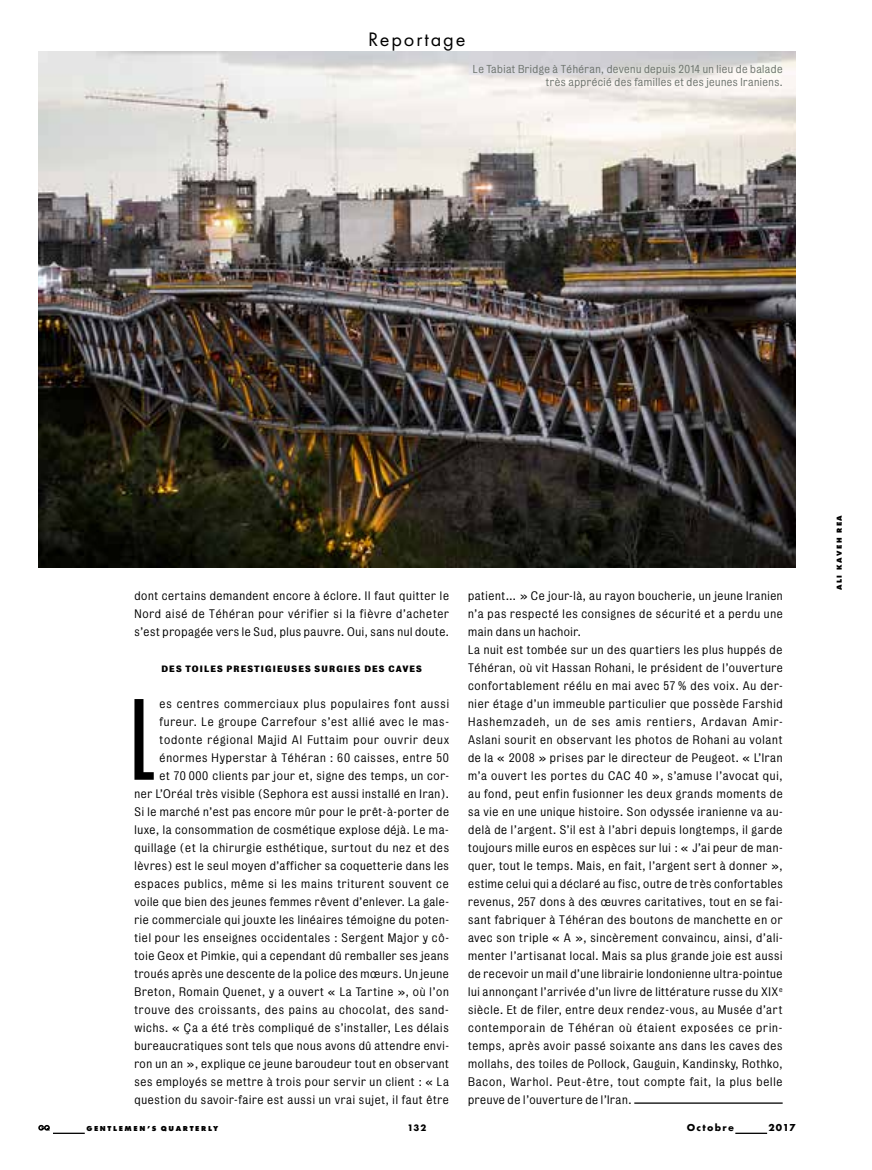
<style>
.page{position:relative;width:872px;height:1170px;background:#fff}
.page>*{position:absolute;margin:0;border:0;box-sizing:border-box;transform-origin:0 0}
.t1{font:500 105px "Bureau Grot Extra Compressed";color:#000;scale:1.05 1}
.t2{font:20.25px "Futura PT";letter-spacing:.09em;color:#000}
.t3{font:300 11.25px/18px "Bureau Grot";letter-spacing:.055em;color:#000;scale:1.05 1}
.t4{font:300 10.5px/13.5px "Bureau Grot";letter-spacing:.04em;color:#6c736d;text-align:right;scale:1.05 1}
.t5{font:700 10.5px "Futura PT";letter-spacing:.12em;color:#000}
.t6{font:700 9.75px "Futura PT";color:#000}
.t7{font:700 8.4px "Bureau Grot";letter-spacing:.13em;color:#000;scale:1.05 1}
.t8{font:800 7.5px "Futura PT";letter-spacing:.22em;color:#000}
</style>
<div class="page">
<hr style="left:53px;top:1132px;width:32px;height:1px;background:#000">
<svg style="left:38px;top:1124px;width:12px;height:6px"></svg>
<hr style="left:735px;top:1132px;width:32px;height:1px;background:#000">
<hr style="left:634px;top:1102px;width:148px;height:1px;background:#000">
<img style="left:38px;top:51px;width:757px;height:516px">
<h2 class="t2" style="left:368px;top:28px;width:99px">Reportage</h2>
<p class="t4" style="left:473px;top:62px;width:296px">Le Tabiat Bridge à Téhéran, devenu depuis 2014 un lieu de balade très apprécié des familles et des jeunes Iraniens.</p>
<p class="t3" style="left:134px;top:586px;width:301px;text-align:justify">dont certains demandent encore à éclore. Il faut quitter le Nord aisé de Téhéran pour vérifier si la fièvre d’acheter s’est propagée vers le Sud, plus pauvre. Oui, sans nul doute.</p>
<p class="t7" style="left:161px;top:663px;width:250px">DES TOILES PRESTIGIEUSES SURGIES DES CAVES</p>
<h1 class="t1" style="left:133px;top:683px;width:22px">L</h1>
<p class="t3" style="left:134px;top:694px;width:301px;text-align:right">es centres commerciaux plus populaires font aussi fureur. Le groupe Carrefour s’est allié avec le mas&shy;todonte régional Majid Al Futtaim pour ouvrir deux énormes Hyperstar à Téhéran : 60 caisses, entre 50<br>et 70 000 clients par jour et, signe des temps, un cor-<br>ner L’Oréal très visible (Sephora est aussi installé en Iran).<br>Si le marché n’est pas encore mûr pour le prêt-à-porter de luxe, la consommation de cosmétique explose déjà. Le ma&shy;quillage (et la chirurgie esthétique, surtout du nez et des lèvres) est le seul moyen d’afficher sa coquetterie dans les espaces publics, même si les mains triturent souvent ce voile que bien des jeunes femmes rêvent d’enlever. La gale&shy;rie commerciale qui jouxte les linéaires témoigne du poten&shy;tiel pour les enseignes occidentales : Sergent Major y cô&shy;toie Geox et Pimkie, qui a cependant dû remballer ses jeans troués après une descente de la police des mœurs. Un jeune Breton, Romain Quenet, y a ouvert « La Tartine », où l’on trouve des croissants, des pains au chocolat, des sand&shy;wichs. « Ça a été très compliqué de s’installer, Les délais bureaucratiques sont tels que nous avons dû attendre envi&shy;ron un an », explique ce jeune baroudeur tout en observant ses employés se mettre à trois pour servir un client : « La question du savoir-faire est aussi un vrai sujet, il faut être</p>
<p class="t8" style="left:86px;top:1123px;width:133px">GENTLEMEN’S QUARTERLY</p>
<p class="t6" style="left:407px;top:1121px;width:20px">132</p>
<p class="t3" style="left:468px;top:586px;width:301px">patient… » Ce jour-là, au rayon boucherie, un jeune Iranien n’a pas respecté les consignes de sécurité et a perdu une main dans un hachoir.<br>La nuit est tombée sur un des quartiers les plus huppés de Téhéran, où vit Hassan Rohani, le président de l’ouverture confortablement réélu en mai avec 57 % des voix. Au der&shy;nier étage d’un immeuble particulier que possède Farshid Hashemzadeh, un de ses amis rentiers, Ardavan Amir-Aslani sourit en observant les photos de Rohani au volant de la « 2008 » prises par le directeur de Peugeot. « L’Iran m’a ouvert les portes du CAC 40 », s’amuse l’avocat qui, au fond, peut enfin fusionner les deux grands moments de sa vie en une unique histoire. Son odyssée iranienne va au&shy;delà de l’argent. S’il est à l’abri depuis longtemps, il garde toujours mille euros en espèces sur lui : « J’ai peur de man&shy;quer, tout le temps. Mais, en fait, l’argent sert à donner », estime celui qui a déclaré au fisc, outre de très confortables revenus, 257 dons à des œuvres caritatives, tout en se fai&shy;sant fabriquer à Téhéran des boutons de manchette en or avec son triple « A », sincèrement convaincu, ainsi, d’ali&shy;menter l’artisanat local. Mais sa plus grande joie est aussi de recevoir un mail d’une librairie londonienne ultra-pointue lui annonçant l’arrivée d’un livre de littérature russe du XIX<sup>e </sup>siècle. Et de filer, entre deux rendez-vous, au Musée d’art contemporain de Téhéran où étaient exposées ce prin&shy;temps, après avoir passé soixante ans dans les caves des mollahs, des toiles de Pollock, Gauguin, Kandinsky, Rothko, Bacon, Warhol. Peut-être, tout compte fait, la plus belle preuve de l’ouverture de l’Iran.</p>
<p class="t5" style="left:686px;top:1120px;width:49px">Octobre</p>
<p class="t5" style="left:768px;top:1120px;width:29px">2017</p>
<p class="t8" style="left:834px;top:590px;width:77px;rotate:-90deg">ALI KAVEH REA</p>
</div>
